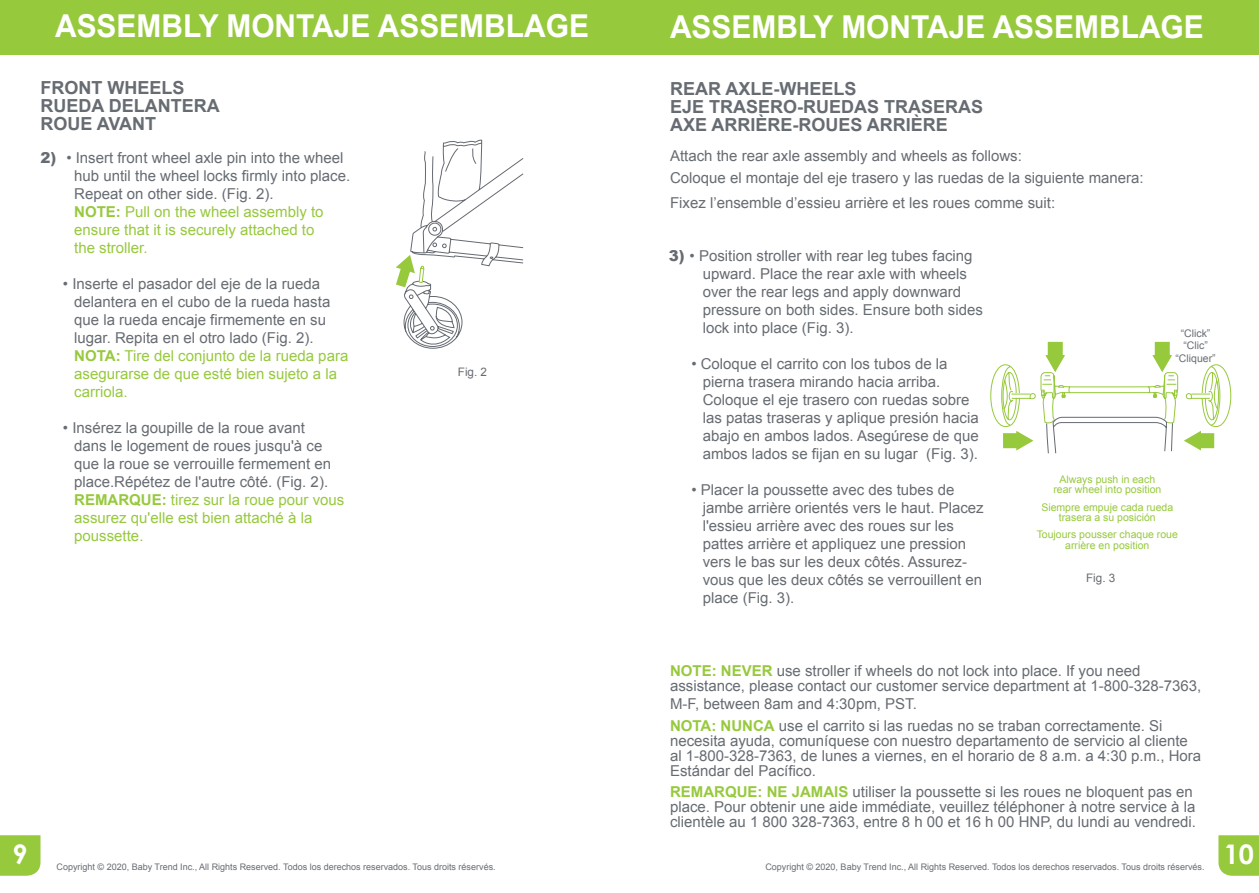
<style>
.page{position:relative;width:1259px;height:893px;background:#fff}
.page>*{position:absolute;margin:0;border:0;box-sizing:border-box;transform-origin:0 0}
.t1{font:700 31.5px "Arial";color:#fff;scale:.95 1}
.t2{font:700 27px "Century Gothic";color:#fff}
.t3{font:700 18px/18px "Arial";color:#676c72}
.t4{font:15px/18px "Arial";color:#676c72}
.t5{font:11.7px "Arial";color:#676c72}
.t6{font:10.5px/10.5px "Arial";color:#97c93d;text-align:center}
.t7{font:10.5px/12.6px "Arial";color:#676c72;text-align:center}
.t8{font:9px "Arial";color:#676c72}
.s1{font-weight:900}
.s2{font-weight:700;color:#97c93d}
.s3{color:#97c93d}
</style>
<div class="page">
<div style="left:0;top:835px;width:40px;height:41px;background:#97c93d"></div>
<svg style="left:1218px;top:835px;width:41px;height:41px;background:#9bcb45"></svg>
<div style="left:0;top:0;width:643px;height:54px;background:#97c93d"></div>
<svg style="left:396px;top:139px;width:128px;height:210px"></svg>
<div style="left:616px;top:0;width:643px;height:54px;background:#97c93d"></div>
<div style="left:1047px;top:342px;width:15px;height:16px;background:#97c93d"></div>
<div style="left:1154px;top:342px;width:15px;height:16px;background:#97c93d"></div>
<svg style="left:990px;top:354px;width:241px;height:100px"></svg>
<h1 class="t1" style="left:55px;top:5px;width:563px">ASSEMBLY MONTAJE ASSEMBLAGE</h1>
<p class="t3" style="left:40px;top:79px;width:181px">FRONT WHEELS<br>RUEDA DELANTERA<br>ROUE AVANT</p>
<p class="t4" style="left:74px;top:149px;width:277px;text-indent:-34px"><span class="s1">2)</span> • Insert front wheel axle pin into the wheel hub until the wheel locks firmly into place.<br>Repeat on other side. (Fig. 2).<br><span class="s2">NOTE:</span> <span class="s3">Pull on the wheel assembly to ensure that it is securely attached to<br>the stroller.</span></p>
<p class="t4" style="left:74px;top:275px;width:275px;text-indent:-11px">• Inserte el pasador del eje de la rueda delantera en el cubo de la rueda hasta que la rueda encaje firmemente en su lugar. Repita en el otro lado (Fig. 2).<br><span class="s2">NOTA:</span> <span class="s3">Tire del conjunto de la rueda para asegurarse de que esté bien sujeto a la carriola.</span></p>
<p class="t4" style="left:74px;top:419px;width:272px;text-indent:-11px">• Insérez la goupille de la roue avant<br>dans le logement de roues jusqu'à ce que la roue se verrouille fermement en place.Répétez de l'autre côté. (Fig. 2).<br><span class="s2">REMARQUE:</span> <span class="s3">tirez sur la roue pour vous assurez qu'elle est bien attaché à la poussette.</span></p>
<p class="t5" style="left:458px;top:364px;width:31px">Fig. 2</p>
<h1 class="t1" style="left:670px;top:6px;width:563px">ASSEMBLY MONTAJE ASSEMBLAGE</h1>
<p class="t3" style="left:670px;top:81px;width:315px">REAR AXLE-WHEELS<br>EJE TRASERO-RUEDAS TRASERAS<br>AXE ARRIÈRE-ROUES ARRIÈRE</p>
<p class="t4" style="left:670px;top:145px;width:475px;line-height:21.8px">Attach the rear axle assembly and wheels as follows:<br>Coloque el montaje del eje trasero y las ruedas de la siguiente manera:</p>
<p class="t4" style="left:670px;top:194px;width:387px">Fixez l’ensemble d’essieu arrière et les roues comme suit:</p>
<p class="t4" style="left:702px;top:247px;width:282px;text-indent:-34px"><span class="s1">3)</span> • Position stroller with rear leg tubes facing upward. Place the rear axle with wheels over the rear legs and apply downward pressure on both sides. Ensure both sides lock into place (Fig. 3).</p>
<p class="t4" style="left:702px;top:355px;width:278px;text-indent:-11px">• Coloque el carrito con los tubos de la pierna trasera mirando hacia arriba.<br>Coloque el eje trasero con ruedas sobre las patas traseras y aplique presión hacia abajo en ambos lados. Asegúrese de que ambos lados se fijan en su lugar (Fig. 3).</p>
<p class="t4" style="left:702px;top:481px;width:282px;text-indent:-11px">• Placer la poussette avec des tubes de jambe arrière orientés vers le haut. Placez l'essieu arrière avec des roues sur les pattes arrière et appliquez une pression vers le bas sur les deux côtés. Assurez&shy;vous que les deux côtés se verrouillent en place (Fig. 3).</p>
<p class="t7" style="left:1175px;top:327px;width:42px">“Click” “Clic” “Cliquer”</p>
<p class="t6" style="left:1053px;top:474px;width:109px">Always push in each rear wheel into position</p>
<p class="t6" style="left:1041px;top:502px;width:133px">Siempre empuje cada rueda trasera a su posición</p>
<p class="t6" style="left:1036px;top:529px;width:143px">Toujours pousser chaque roue arrière en position</p>
<p class="t5" style="left:1086px;top:570px;width:31px">Fig. 3</p>
<h2 class="t2" style="left:13px;top:837px;width:17px">9</h2>
<p class="t4" style="left:670px;top:663px;width:533px;line-height:15px"><span class="s2">NOTE: NEVER</span> use stroller if wheels do not lock into place. If you need assistance, please contact our customer service department at 1-800-328-7363,</p>
<p class="t4" style="left:670px;top:693px;width:494px;line-height:21.8px">M-F, between 8am and 4:30pm, PST.<br><span class="s2">NOTA: NUNCA</span> use el carrito si las ruedas no se traban correctamente. Si</p>
<p class="t4" style="left:670px;top:733px;width:533px;line-height:15px">necesita ayuda, comuníquese con nuestro departamento de servicio al cliente al 1-800-328-7363, de lunes a viernes, en el horario de 8 a.m. a 4:30 p.m., Hora<br>Estándar del Pacífico.</p>
<p class="t4" style="left:670px;top:785px;width:527px;line-height:15px"><span class="s2">REMARQUE: NE JAMAIS</span> utiliser la poussette si les roues ne bloquent pas en place. Pour obtenir une aide immédiate, veuillez téléphoner à notre service à la clientèle au 1 800 328-7363, entre 8 h 00 et 16 h 00 HNP, du lundi au vendredi.</p>
<p class="t8" style="left:57px;top:861px;width:441px">Copyright © 2020, Baby Trend Inc., All Rights Reserved. Todos los derechos reservados. Tous droits réservés.</p>
<p class="t8" style="left:765px;top:861px;width:441px">Copyright © 2020, Baby Trend Inc., All Rights Reserved. Todos los derechos reservados. Tous droits réservés.</p>
<h2 class="t2" style="left:1223px;top:837px;width:32px">10</h2>
</div>
